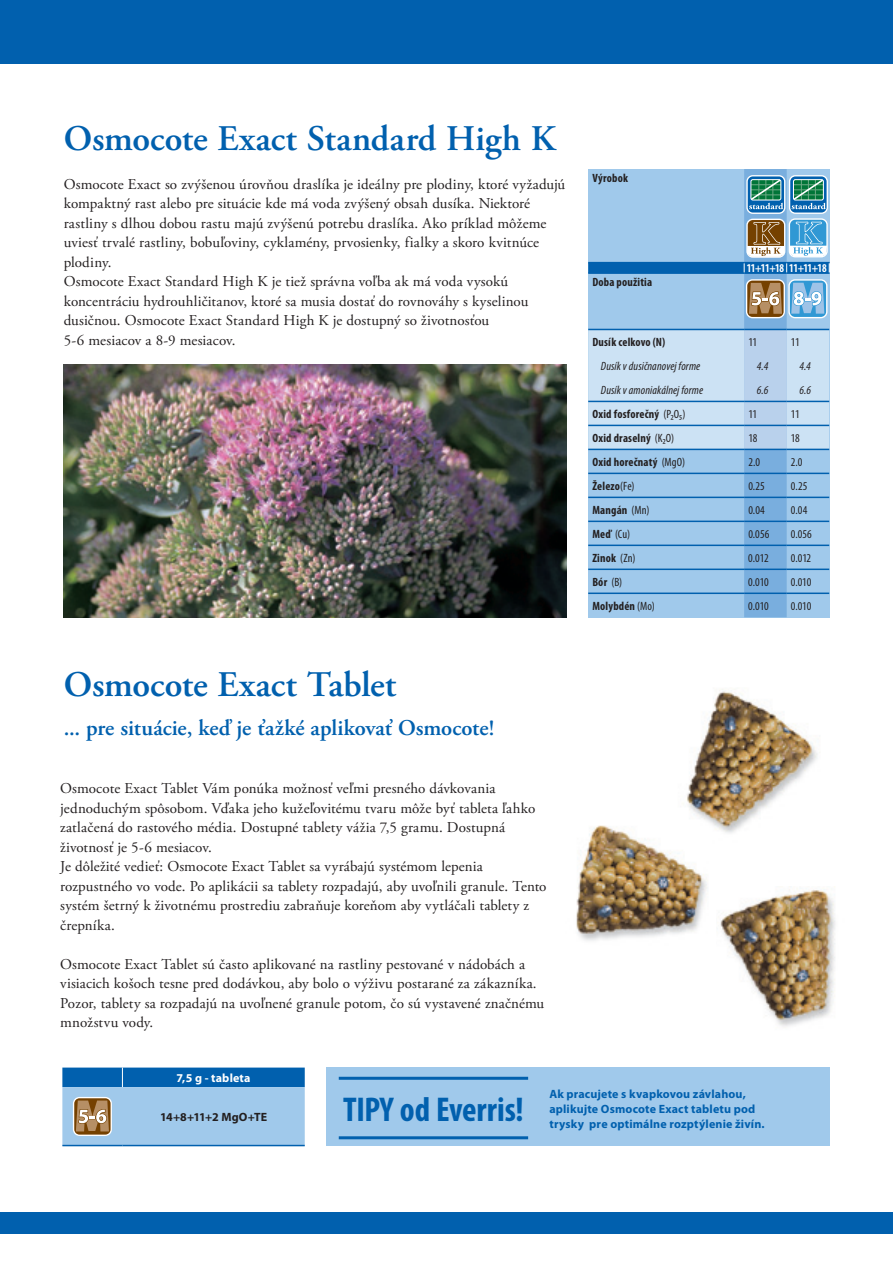
<style>
.page{position:relative;width:893px;height:1263px;background:#fff}
.page>*{position:absolute;margin:0;border:0;box-sizing:border-box;transform-origin:0 0}
.t1{font:600 36px "Adobe Garamond Pro";color:#0160ae}
.t2{font:700 condensed 34.5px "Myriad Pro";letter-spacing:-.005em;color:#0160ae}
.t3{font:600 22.5px "Adobe Garamond Pro";color:#0160ae}
.t4{font:15px/19.5px "Adobe Garamond Pro";letter-spacing:.01em;color:#231f20}
.t5{font:700 condensed 12px "Myriad Pro";letter-spacing:.015em;color:#231f20}
.t6{font:700 12px/15px "Myriad Pro";letter-spacing:.01em;color:#0160ae}
.t7{font:condensed 12px "Myriad Pro";letter-spacing:-.015em;color:#231f20}
.t8{font:italic condensed 12px "Myriad Pro";letter-spacing:.01em;color:#231f20}
.t9{font:700 condensed 12px "Myriad Pro";letter-spacing:-.04em;color:#fff;scale:.9 1}
.t10{font:700 12px "Myriad Pro";letter-spacing:.01em;color:#231f20}
.t11{font:700 12px "Myriad Pro";letter-spacing:.015em;color:#fff}
.s1{font-weight:400}
.s2{font-weight:700}
</style>
<div class="page">
<div style="left:0;top:0;width:893px;height:64px;background:#0160ae"></div>
<div style="left:0;top:1212px;width:893px;height:21px;background:#0160ae"></div>
<img style="left:64px;top:364px;width:503px;height:254px">
<svg style="left:588px;top:169px;width:242px;height:448px;background:#9bc2e2"></svg>
<div style="left:788px;top:279px;width:39px;height:39px;border:1px solid #fff;border-radius:6px"></div>
<img style="left:686px;top:690px;width:132px;height:143px">
<img style="left:576px;top:815px;width:136px;height:126px">
<img style="left:720px;top:889px;width:116px;height:138px">
<hr style="left:62px;top:1145px;width:60px;height:1px;background:#0160ae">
<hr style="left:122px;top:1145px;width:183px;height:1px;background:#0160ae">
<svg style="left:62px;top:1067px;width:243px;height:78px;background:#7aaad1"></svg>
<div style="left:326px;top:1068px;width:503px;height:78px;background:#a0c9eb"></div>
<hr style="left:339px;top:1077px;width:189px;height:3px;background:#0160ae">
<hr style="left:339px;top:1136px;width:189px;height:3px;background:#0160ae">
<h1 class="t1" style="left:64px;top:117px;width:493px">Osmocote Exact Standard High K</h1>
<p class="t4" style="left:64px;top:175px;width:503px">Osmocote Exact so zvýšenou úrovňou draslíka je ideálny pre plodiny, ktoré vyžadujú kompaktný rast alebo pre situácie kde má voda zvýšený obsah dusíka. Niektoré rastliny s dlhou dobou rastu majú zvýšenú potrebu draslíka. Ako príklad môžeme uviesť trvalé rastliny, bobuľoviny, cyklamény, prvosienky, fialky a skoro kvitnúce plodiny.<br>Osmocote Exact Standard High K je tiež správna voľba ak má voda vysokú koncentráciu hydrouhličitanov, ktoré sa musia dostať do rovnováhy s kyselinou dusičnou. Osmocote Exact Standard High K je dostupný so životnosťou<br>5-6 mesiacov a 8-9 mesiacov.</p>
<p class="t5" style="left:592px;top:171px;width:37px">Výrobok</p>
<p class="t9" style="left:747px;top:261px;width:90px">11+11+18 11+11+18</p>
<p class="t5" style="left:592px;top:275px;width:61px">Doba použitia</p>
<p class="t5" style="left:592px;top:334px;width:74px">Dusík celkovo (N)</p>
<p class="t7" style="left:748px;top:335px;width:10px">11</p>
<p class="t7" style="left:791px;top:335px;width:10px">11</p>
<p class="t8" style="left:601px;top:359px;width:101px">Dusík v dusičnanovej forme</p>
<p class="t8" style="left:757px;top:359px;width:13px">4.4</p>
<p class="t8" style="left:799px;top:359px;width:13px">4.4</p>
<p class="t8" style="left:601px;top:383px;width:104px">Dusík v amoniakálnej forme</p>
<p class="t8" style="left:757px;top:383px;width:13px">6.6</p>
<p class="t8" style="left:799px;top:383px;width:13px">6.6</p>
<p class="t5" style="left:592px;top:406px;width:94px">Oxid fosforečný <span class="s1">(P2O5)</span></p>
<p class="t7" style="left:748px;top:407px;width:10px">11</p>
<p class="t7" style="left:791px;top:407px;width:10px">11</p>
<p class="t5" style="left:592px;top:430px;width:83px">Oxid draselný <span class="s1">(K2O)</span></p>
<p class="t7" style="left:748px;top:431px;width:10px">18</p>
<p class="t7" style="left:791px;top:431px;width:10px">18</p>
<p class="t5" style="left:592px;top:454px;width:94px">Oxid horečnatý <span class="s1">(MgO)</span></p>
<p class="t7" style="left:748px;top:455px;width:13px">2.0</p>
<p class="t7" style="left:791px;top:455px;width:13px">2.0</p>
<p class="t5" style="left:592px;top:478px;width:44px">Železo<span class="s1">(Fe)</span></p>
<p class="t7" style="left:748px;top:479px;width:18px">0.25</p>
<p class="t7" style="left:791px;top:479px;width:18px">0.25</p>
<p class="t5" style="left:592px;top:502px;width:59px">Mangán <span class="s1">(Mn)</span></p>
<p class="t7" style="left:748px;top:503px;width:18px">0.04</p>
<p class="t7" style="left:791px;top:503px;width:18px">0.04</p>
<p class="t7" style="left:592px;top:527px;width:39px"><span class="s2">Meď</span> (Cu)</p>
<p class="t7" style="left:748px;top:527px;width:22px">0.056</p>
<p class="t7" style="left:791px;top:527px;width:22px">0.056</p>
<p class="t5" style="left:592px;top:550px;width:45px">Zinok <span class="s1">(Zn)</span></p>
<p class="t7" style="left:748px;top:550px;width:22px">0.012</p>
<p class="t7" style="left:791px;top:550px;width:22px">0.012</p>
<p class="t5" style="left:592px;top:574px;width:31px">Bór <span class="s1">(B)</span></p>
<p class="t7" style="left:748px;top:574px;width:22px">0.010</p>
<p class="t7" style="left:791px;top:574px;width:22px">0.010</p>
<p class="t5" style="left:592px;top:598px;width:64px">Molybdén <span class="s1">(Mo)</span></p>
<p class="t7" style="left:748px;top:598px;width:22px">0.010</p>
<p class="t7" style="left:791px;top:598px;width:22px">0.010</p>
<h1 class="t1" style="left:64px;top:663px;width:334px">Osmocote Exact Tablet</h1>
<h3 class="t3" style="left:64px;top:714px;width:432px">... pre situácie, keď je ťažké aplikovať Osmocote!</h3>
<p class="t4" style="left:60px;top:779px;width:488px">Osmocote Exact Tablet Vám ponúka možnosť veľmi presného dávkovania jednoduchým spôsobom. Vďaka jeho kužeľovitému tvaru môže byť tableta ľahko zatlačená do rastového média. Dostupné tablety vážia 7,5 gramu. Dostupná životnosť je 5-6 mesiacov.<br>Je dôležité vedieť: Osmocote Exact Tablet sa vyrábajú systémom lepenia rozpustného vo vode. Po aplikácii sa tablety rozpadajú, aby uvoľnili granule. Tento systém šetrný k životnému prostrediu zabraňuje koreňom aby vytláčali tablety z črepníka.</p>
<p class="t4" style="left:60px;top:955px;width:486px">Osmocote Exact Tablet sú často aplikované na rastliny pestované v nádobách a visiacich košoch tesne pred dodávkou, aby bolo o výživu postarané za zákazníka.<br>Pozor, tablety sa rozpadajú na uvoľnené granule potom, čo sú vystavené značnému množstvu vody.</p>
<p class="t11" style="left:177px;top:1070px;width:76px">7,5 g - tableta</p>
<p class="t10" style="left:160px;top:1109px;width:109px">14+8+11+2 MgO+TE</p>
<h2 class="t2" style="left:343px;top:1088px;width:182px">TIPY od Everris!</h2>
<p class="t6" style="left:549px;top:1085px;width:217px">Ak pracujete s kvapkovou závlahou, aplikujte Osmocote Exact tabletu pod trysky pre optimálne rozptýlenie živín.</p>
</div>
